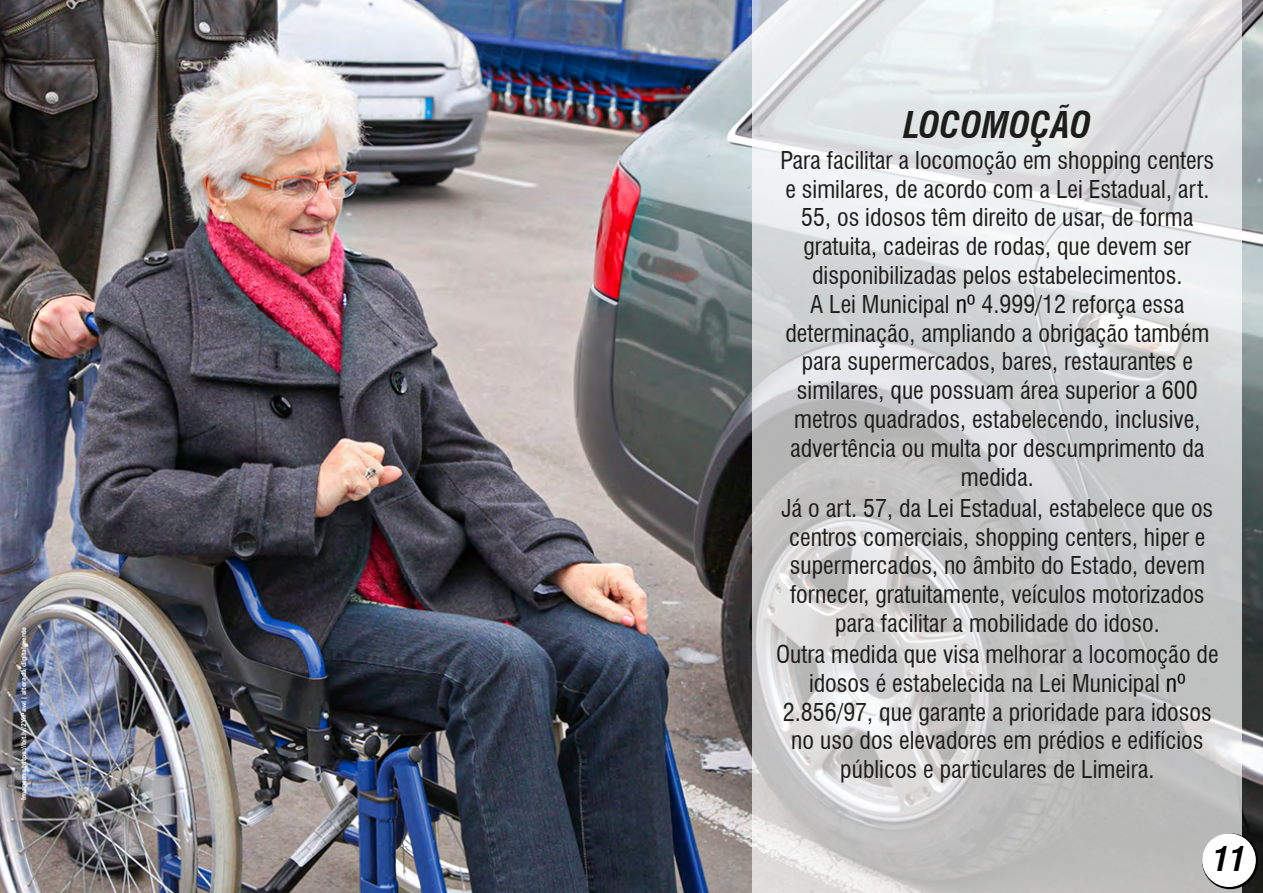
<style>
.page{position:relative;width:1263px;height:893px;background:#fff}
.page>*{position:absolute;margin:0;border:0;box-sizing:border-box;transform-origin:0 0}
.t1{font:italic 700 condensed 36px "Swiss 721 BT";color:#1d1d1b}
.t2{font:italic 700 condensed 33.45px "Swiss 721 BT";color:#000}
.t3{font:condensed 24px/28.8px "Swiss 721 BT";color:#1d1d1b;text-align:center}
.t4{font:700 10.5px "Browallia New";color:#fff}
.s1{color:#000}
</style>
<div class="page">
<img style="left:0;top:0;width:1263px;height:893px">
<svg style="left:753px;top:0;width:489px;height:893px"></svg>
<svg style="left:1202px;top:833px;width:56px;height:56px"></svg>
<div style="left:1202px;top:833px;width:54px;height:54px;background:#fff;border-radius:50%"></div>
<p class="t4" style="left:17px;top:800px;width:174px;rotate:-90deg">Imagem.: https://bit.ly/2YlPawl | alterada digitalmente</p>
<h1 class="t1" style="left:903px;top:103px;width:189px">LOCOMOÇÃO</h1>
<p class="t3" style="left:780px;top:146px;width:435px">Para facilitar a locomoção em shopping centers e similares, de acordo com a Lei Estadual, art.<br>55, os idosos têm direito de usar, de forma gratuita, cadeiras de rodas, que devem ser disponibilizadas pelos estabelecimentos.<br>A Lei Municipal <span class="s1">nº</span> 4.999/12 reforça essa determinação, ampliando a obrigação também para supermercados, bares, restaurantes e similares, que possuam área superior a 600 metros quadrados, estabelecendo, inclusive, advertência ou multa por descumprimento da medida.</p>
<p class="t3" style="left:781px;top:494px;width:433px">Já o art. 57, da Lei Estadual, estabelece que os centros comerciais, shopping centers, hiper e supermercados, no âmbito do Estado, devem fornecer, gratuitamente, veículos motorizados para facilitar a mobilidade do idoso.</p>
<p class="t3" style="left:776px;top:640px;width:444px">Outra medida que visa melhorar a locomoção de idosos é estabelecida na Lei Municipal <span class="s1">nº </span>2.856/97, que garante a prioridade para idosos no uso dos elevadores em prédios e edifícios públicos e particulares de Limeira.</p>
<h2 class="t2" style="left:1212px;top:838px;width:35px">11</h2>
</div>
